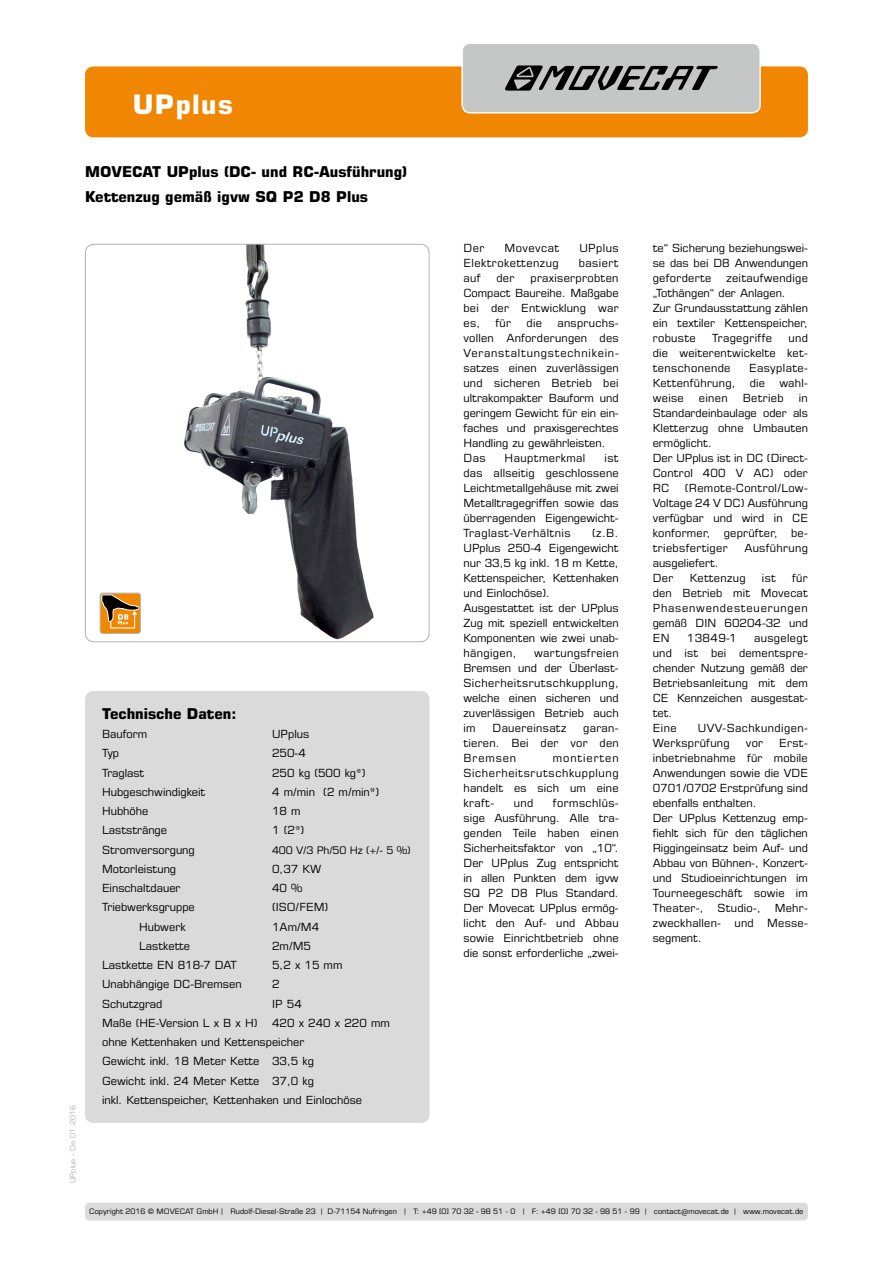
<style>
.page{position:relative;width:893px;height:1263px;background:#fff}
.page>*{position:absolute;margin:0;border:0;box-sizing:border-box;transform-origin:0 0}
.t1{font:700 27px "Eurostile LT Std";letter-spacing:.05em;color:#fff}
.t2{font:700 15px/25.5px "Eurostile LT Std";color:#000}
.t3{font:11.25px/15px "Eurostile LT Std";color:#000;text-align:justify}
.t4{font:11.25px/15px "Eurostile LT Std";letter-spacing:.04em;color:#000}
.t5{font:11.25px "Eurostile LT Std";letter-spacing:.03em;color:#000}
.t6{font:11.25px "Eurostile LT Std";letter-spacing:.035em;color:#000}
.t7{font:11.25px "Eurostile LT Std";letter-spacing:.025em;color:#000}
.t8{font:10.5px "Eurostile LT Std";letter-spacing:-.02em;color:#000}
.t9{font:7.5px "Eurostile LT Std";color:#000}
.t10{font:7.5px "Eurostile LT Std";color:#b1b2b3}
</style>
<div class="page">
<div style="left:85px;top:691px;width:344px;height:432px;background:#dadada;border-radius:9px"></div>
<div style="left:85px;top:1203px;width:723px;height:17px;background:#dadada;border-radius:4px"></div>
<div style="left:85px;top:66px;width:723px;height:71px;background:#f18700;border-radius:9px"></div>
<div style="left:462px;top:43px;width:298px;height:70px;background:#c5c6c6;border-radius:8px"></div>
<div style="left:461px;top:43px;width:300px;height:70px;border:1px solid #fff;border-radius:8px"></div>
<svg style="left:505px;top:65px;width:212px;height:26px"></svg>
<img style="left:115px;top:246px;width:259px;height:394px">
<div style="left:85px;top:244px;width:344px;height:398px;border:1px solid #b1b2b3;border-radius:9px"></div>
<svg style="left:100px;top:593px;width:39px;height:39px"></svg>
<div style="left:100px;top:593px;width:41px;height:41px;border:1px solid #b1b2b3;border-radius:3px"></div>
<h1 class="t1" style="left:133px;top:88px;width:102px">UPplus</h1>
<h2 class="t2" style="left:85px;top:158px;width:324px">MOVECAT UPplus (DC- und RC-Ausführung)<br>Kettenzug gemäß igvw SQ P2 D8 Plus</h2>
<p class="t10" style="left:68px;top:1183px;width:80px;rotate:-90deg">UPplus - De 01.2016</p>
<h2 class="t2" style="left:102px;top:701px;width:136px">Technische Daten:</h2>
<p class="t3" style="left:102px;top:726px;width:47px">Bauform</p>
<p class="t3" style="left:272px;top:726px;width:39px">UPplus</p>
<p class="t3" style="left:102px;top:746px;width:19px">Typ</p>
<p class="t3" style="left:272px;top:746px;width:35px">250-4</p>
<p class="t3" style="left:102px;top:765px;width:44px">Traglast</p>
<p class="t3" style="left:272px;top:765px;width:95px">250 kg (500 kg*)</p>
<p class="t3" style="left:102px;top:784px;width:105px">Hubgeschwindigkeit</p>
<p class="t3" style="left:272px;top:784px;width:109px">4 m/min (2 m/min*)</p>
<p class="t3" style="left:102px;top:803px;width:48px">Hubhöhe</p>
<p class="t3" style="left:272px;top:803px;width:30px">18 m</p>
<p class="t3" style="left:102px;top:823px;width:67px">Laststränge</p>
<p class="t3" style="left:272px;top:823px;width:34px">1 (2*)</p>
<p class="t3" style="left:102px;top:842px;width:94px">Stromversorgung</p>
<p class="t8" style="left:272px;top:843px;width:140px">400 V/3 Ph/50 Hz (+/- 5 %)</p>
<p class="t3" style="left:102px;top:861px;width:76px">Motorleistung</p>
<p class="t3" style="left:272px;top:861px;width:51px">0,37 KW</p>
<p class="t3" style="left:102px;top:880px;width:80px">Einschaltdauer</p>
<p class="t3" style="left:272px;top:880px;width:32px">40 %</p>
<p class="t3" style="left:102px;top:900px;width:94px">Triebwerksgruppe</p>
<p class="t3" style="left:272px;top:900px;width:58px">(ISO/FEM)</p>
<p class="t3" style="left:139px;top:919px;width:48px">Hubwerk</p>
<p class="t3" style="left:272px;top:919px;width:49px">1Am/M4</p>
<p class="t3" style="left:139px;top:938px;width:53px">Lastkette</p>
<p class="t3" style="left:272px;top:938px;width:40px">2m/M5</p>
<p class="t3" style="left:102px;top:957px;width:136px">Lastkette EN 818-7 DAT</p>
<p class="t3" style="left:272px;top:957px;width:72px">5,2 x 15 mm</p>
<p class="t3" style="left:102px;top:977px;width:141px">Unabhängige DC-Bremsen</p>
<p class="t3" style="left:272px;top:977px;width:9px">2</p>
<p class="t3" style="left:102px;top:996px;width:62px">Schutzgrad</p>
<p class="t3" style="left:272px;top:996px;width:31px">IP 54</p>
<p class="t3" style="left:102px;top:1015px;width:157px">Maße (HE-Version L x B x H)</p>
<p class="t3" style="left:102px;top:1013px;width:289px;line-height:19.2px;text-align:left;text-indent:170px">420 x 240 x 220 mm ohne Kettenhaken und Kettenspeicher<br>Gewicht inkl. 18 Meter Kette 33,5 kg<br>Gewicht inkl. 24 Meter Kette 37,0 kg<br>inkl. Kettenspeicher, Kettenhaken und Einlochöse</p>
<p class="t3" style="left:463px;top:240px;width:22px">Der</p>
<p class="t4" style="left:505px;top:240px;width:56px">Movevcat</p>
<p class="t3" style="left:579px;top:240px;width:41px">UPplus</p>
<p class="t4" style="left:463px;top:255px;width:97px">Elektrokettenzug</p>
<p class="t4" style="left:579px;top:255px;width:41px">basiert</p>
<p class="t3" style="left:463px;top:270px;width:18px">auf</p>
<p class="t3" style="left:496px;top:270px;width:20px">der</p>
<p class="t3" style="left:463px;top:270px;width:157px;text-indent:67px">praxiserprobten Compact Baureihe. Maßgabe bei der Entwicklung war es,</p>
<p class="t3" style="left:496px;top:315px;width:17px">für</p>
<p class="t3" style="left:527px;top:315px;width:17px">die</p>
<p class="t3" style="left:463px;top:315px;width:157px;text-align:left;text-indent:94px">anspruchs&shy;vollen Anforderungen des<br>Veranstaltungstechnikein&shy;satzes einen zuverlässigen und sicheren Betrieb bei ultrakompakter Bauform und geringem Gewicht für ein ein&shy;faches und praxisgerechtes<br>Handling zu gewährleisten.<br>Das</p>
<p class="t3" style="left:463px;top:450px;width:157px;text-indent:141px">ist das allseitig geschlossene Leichtmetallgehäuse mit zwei Metalltragegriffen sowie das überragenden Eigengewicht-Traglast-Verhältnis</p>
<p class="t6" style="left:505px;top:451px;width:82px">Hauptmerkmal</p>
<p class="t3" style="left:463px;top:525px;width:157px;text-align:left;text-indent:128px">(z.B.<br>UPplus 250-4 Eigengewicht nur 33,5 kg inkl. 18 m Kette,<br>Kettenspeicher, Kettenhaken und Einlochöse).<br>Ausgestattet ist der UPplus<br>Zug mit speziell entwickelten<br>Komponenten wie zwei unab&shy;hängigen,</p>
<p class="t3" style="left:463px;top:645px;width:157px;text-indent:71px">wartungsfreien Bremsen und der Überlast-Sicherheitsrutschkupplung, welche einen sicheren und zuverlässigen Betrieb auch im</p>
<p class="t5" style="left:492px;top:721px;width:75px">Dauereinsatz</p>
<p class="t3" style="left:463px;top:720px;width:157px;text-indent:120px">garan&shy;tieren. Bei der vor den Bremsen</p>
<p class="t3" style="left:463px;top:750px;width:157px;text-indent:89px">montierten Sicherheitsrutschkupplung handelt es sich um eine kraft-</p>
<p class="t3" style="left:463px;top:795px;width:157px;text-indent:89px">formschlüs&shy;sige Ausführung. Alle tra&shy;genden Teile haben einen Sicherheitsfaktor von „10“.<br>Der UPplus Zug entspricht in allen Punkten dem igvw SQ P2 D8 Plus Standard.<br>Der Movecat UPplus ermög&shy;licht den Auf- und Abbau sowie Einrichtbetrieb ohne die sonst erforderliche „zwei-</p>
<p class="t3" style="left:514px;top:795px;width:21px">und</p>
<p class="t3" style="left:653px;top:240px;width:157px">te“ Sicherung beziehungswei&shy;se das bei D8 Anwendungen geforderte</p>
<p class="t3" style="left:653px;top:270px;width:157px;text-align:left;text-indent:74px">zeitaufwendige „Tothängen“ der Anlagen.<br>Zur Grundausstattung zählen ein textiler Kettenspeicher, robuste</p>
<p class="t5" style="left:712px;top:331px;width:61px">Tragegriffe</p>
<p class="t3" style="left:653px;top:330px;width:157px;text-indent:136px">und die weiterentwickelte ket&shy;tenschonende</p>
<p class="t6" style="left:749px;top:361px;width:60px">Easyplate-</p>
<p class="t7" style="left:653px;top:376px;width:84px">Kettenführung,</p>
<p class="t3" style="left:750px;top:375px;width:17px">die</p>
<p class="t3" style="left:779px;top:375px;width:30px">wahl-</p>
<p class="t3" style="left:653px;top:390px;width:33px">weise</p>
<p class="t3" style="left:699px;top:390px;width:30px">einen</p>
<p class="t7" style="left:743px;top:391px;width:42px">Betrieb</p>
<p class="t3" style="left:653px;top:390px;width:157px;text-align:left;text-indent:146px">in<br>Standardeinbaulage oder als<br>Kletterzug ohne Umbauten ermöglicht.<br>Der UPplus ist in DC (Direct-<br>Control 400 V AC) oder<br>RC</p>
<p class="t3" style="left:653px;top:480px;width:157px;text-indent:32px">(Remote-Control/Low-Voltage 24 V DC) Ausführung verfügbar und wird in CE konformer, geprüfter, be&shy;triebsfertiger</p>
<p class="t5" style="left:744px;top:541px;width:65px">Ausführung</p>
<p class="t3" style="left:653px;top:555px;width:67px">ausgeliefert.<br>Der</p>
<p class="t3" style="left:653px;top:570px;width:157px;text-indent:140px">für den Betrieb mit Movecat Phasenwendesteuerungen gemäß DIN 60204-32 und EN</p>
<p class="t5" style="left:690px;top:571px;width:57px">Kettenzug</p>
<p class="t3" style="left:762px;top:570px;width:16px">ist</p>
<p class="t3" style="left:687px;top:630px;width:51px">13849-1</p>
<p class="t3" style="left:653px;top:630px;width:157px;text-align:left;text-indent:101px">ausgelegt und ist bei dementspre&shy;chender Nutzung gemäß der<br>Betriebsanleitung mit dem<br>CE Kennzeichen ausgestat&shy;tet.<br>Eine</p>
<p class="t4" style="left:653px;top:720px;width:157px;text-indent:45px">UVV-Sachkundigen-<br>Werksprüfung</p>
<p class="t3" style="left:653px;top:735px;width:157px;text-align:left;text-indent:127px">Erst&shy;inbetriebnahme für mobile<br>Anwendungen sowie die VDE<br>0701/0702 Erstprüfung sind ebenfalls enthalten.<br>Der UPplus Kettenzug emp&shy;fiehlt sich für den täglichen<br>Riggingeinsatz beim Auf- und<br>Abbau von Bühnen-, Konzert&shy;und Studioeinrichtungen im<br>Tourneegeschäft sowie im<br>Theater-, Studio-, Mehr&shy;zweckhallen- und Messe&shy;segment.</p>
<p class="t3" style="left:746px;top:735px;width:19px">vor</p>
<p class="t9" style="left:89px;top:1207px;width:716px">Copyright 2016 © MOVECAT GmbH | Rudolf-Diesel-Straße 23 | D-71154 Nufringen | T: +49 [0] 70 32 - 98 51 - 0 | F: +49 [0] 70 32 - 98 51 - 99 | contact@movecat.de | www.movecat.de</p>
</div>
